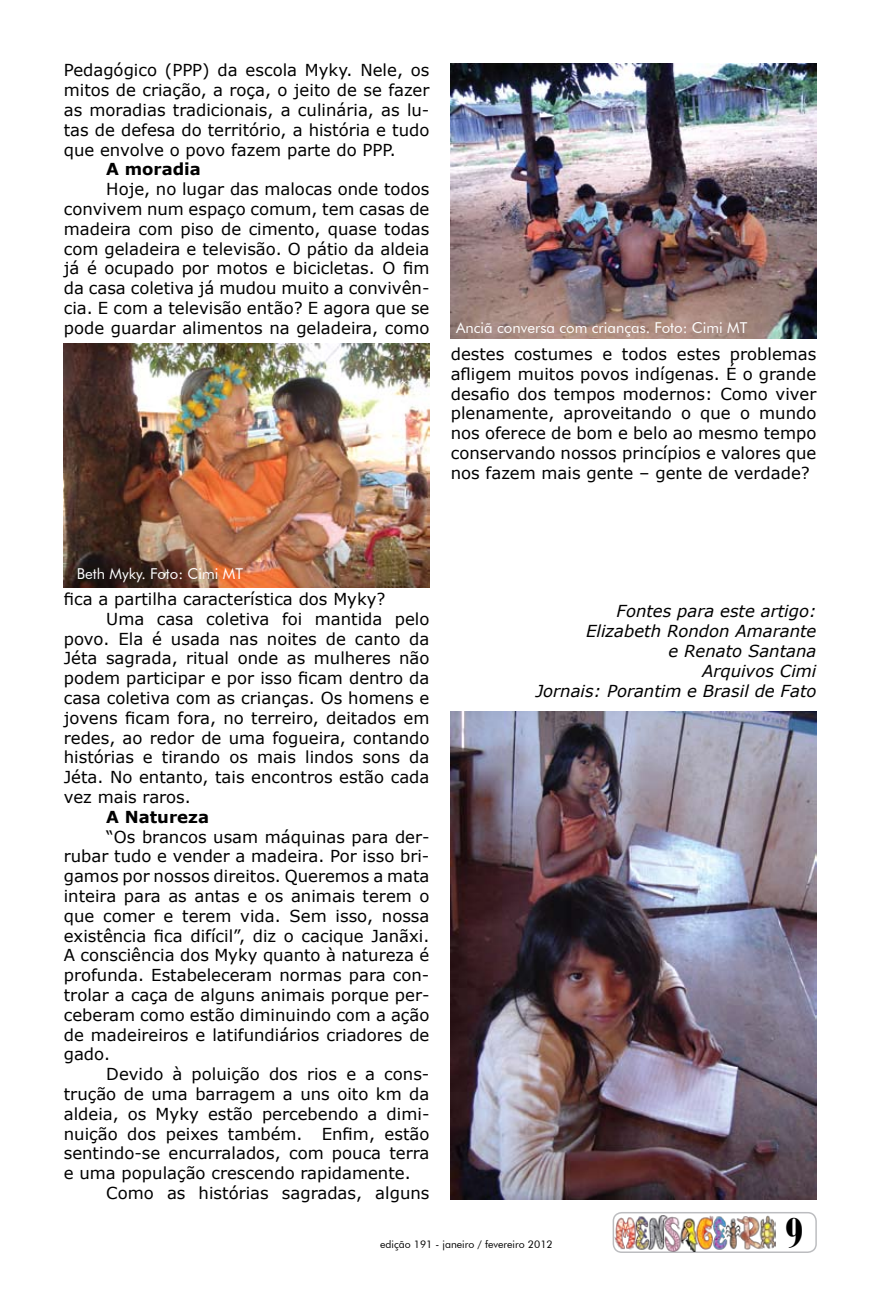
<style>
.page{position:relative;width:893px;height:1297px;background:#fff}
.page>*{position:absolute;margin:0;border:0;box-sizing:border-box;transform-origin:0 0}
.t1{font:900 condensed 45px "Bauer Bodoni BT";color:#000;scale:.8 1}
.t2{font:16.5px/19.8px "Verdana";color:#000;text-align:justify}
.t3{font:italic 16.5px/19.8px "Verdana";color:#000;text-align:right}
.t4{font:700 16.5px "Verdana";color:#000}
.t5{font:15px "Futura BT";color:#fff}
.t6{font:10.5px "Futura BT";color:#000}
</style>
<div class="page">
<img style="left:451px;top:64px;width:365px;height:274px">
<img style="left:64px;top:343px;width:365px;height:244px">
<img style="left:451px;top:711px;width:365px;height:488px">
<div style="left:613px;top:1212px;width:204px;height:41px;border:2px solid #bcbdc0;border-radius:9px"></div>
<img style="left:614px;top:1215px;width:161px;height:36px">
<p class="t2" style="left:64px;top:60px;width:367px">Pedagógico (PPP) da escola Myky. Nele, os mitos de criação, a roça, o jeito de se fazer as moradias tradicionais, a culinária, as lu&shy;tas de defesa do território, a história e tudo que envolve o povo fazem parte do PPP.</p>
<p class="t4" style="left:106px;top:158px;width:96px">A moradia</p>
<p class="t2" style="left:64px;top:179px;width:367px;text-indent:43px">Hoje, no lugar das malocas onde todos convivem num espaço comum, tem casas de madeira com piso de cimento, quase todas com geladeira e televisão. O pátio da aldeia já é ocupado por motos e bicicletas. O fim da casa coletiva já mudou muito a convivên&shy;cia. E com a televisão então? E agora que se pode guardar alimentos na geladeira, como</p>
<p class="t5" style="left:456px;top:318px;width:293px">Anciã conversa com crianças. Foto: Cimi MT</p>
<p class="t2" style="left:451px;top:344px;width:367px">destes costumes e todos estes problemas afligem muitos povos indígenas. É o grande desafio dos tempos modernos: Como viver plenamente, aproveitando o que o mundo nos oferece de bom e belo ao mesmo tempo conservando nossos princípios e valores que nos fazem mais gente – gente de verdade?</p>
<p class="t5" style="left:77px;top:565px;width:168px">Beth Myky. Foto: Cimi MT</p>
<p class="t2" style="left:64px;top:589px;width:323px">fica a partilha característica dos Myky?</p>
<p class="t2" style="left:106px;top:609px;width:325px">Uma casa coletiva foi mantida pelo</p>
<p class="t2" style="left:64px;top:628px;width:367px">povo. Ela é usada nas noites de canto da</p>
<p class="t2" style="left:64px;top:648px;width:367px">Jéta sagrada, ritual onde as mulheres não</p>
<p class="t2" style="left:64px;top:668px;width:367px">podem participar e por isso ficam dentro da</p>
<p class="t2" style="left:64px;top:688px;width:367px">casa coletiva com as crianças. Os homens e</p>
<p class="t2" style="left:64px;top:708px;width:367px">jovens ficam fora, no terreiro, deitados em</p>
<p class="t2" style="left:64px;top:727px;width:367px">redes, ao redor de uma fogueira, contando</p>
<p class="t2" style="left:64px;top:747px;width:367px">histórias e tirando os mais lindos sons da</p>
<p class="t2" style="left:64px;top:767px;width:367px">Jéta. No entanto, tais encontros estão cada</p>
<p class="t2" style="left:64px;top:787px;width:129px">vez mais raros.</p>
<p class="t4" style="left:106px;top:805px;width:104px">A Natureza</p>
<p class="t2" style="left:64px;top:826px;width:367px;text-indent:43px">“Os brancos usam máquinas para der&shy;rubar tudo e vender a madeira. Por isso bri&shy;gamos por nossos direitos. Queremos a mata inteira para as antas e os animais terem o que comer e terem vida. Sem isso, nossa existência fica difícil”, diz o cacique Janãxi.<br>A consciência dos Myky quanto à natureza é profunda. Estabeleceram normas para con&shy;trolar a caça de alguns animais porque per&shy;ceberam como estão diminuindo com a ação de madeireiros e latifundiários criadores de gado.</p>
<p class="t2" style="left:64px;top:1064px;width:367px;text-indent:43px">Devido à poluição dos rios e a cons&shy;trução de uma barragem a uns oito km da aldeia, os Myky estão percebendo a dimi&shy;nuição dos peixes também. Enfim, estão sentindo-se encurralados, com pouca terra e uma população crescendo rapidamente.</p>
<p class="t2" style="left:106px;top:1183px;width:325px">Como as histórias sagradas, alguns</p>
<p class="t3" style="left:536px;top:601px;width:282px">Fontes para este artigo:<br>Elizabeth Rondon Amarante<br>e Renato Santana<br>Arquivos Cimi<br>Jornais: Porantim e Brasil de Fato</p>
<p class="t6" style="left:380px;top:1237px;width:174px">edição 191 - janeiro / fevereiro 2012</p>
<h1 class="t1" style="left:786px;top:1204px;width:23px">9</h1>
</div>
